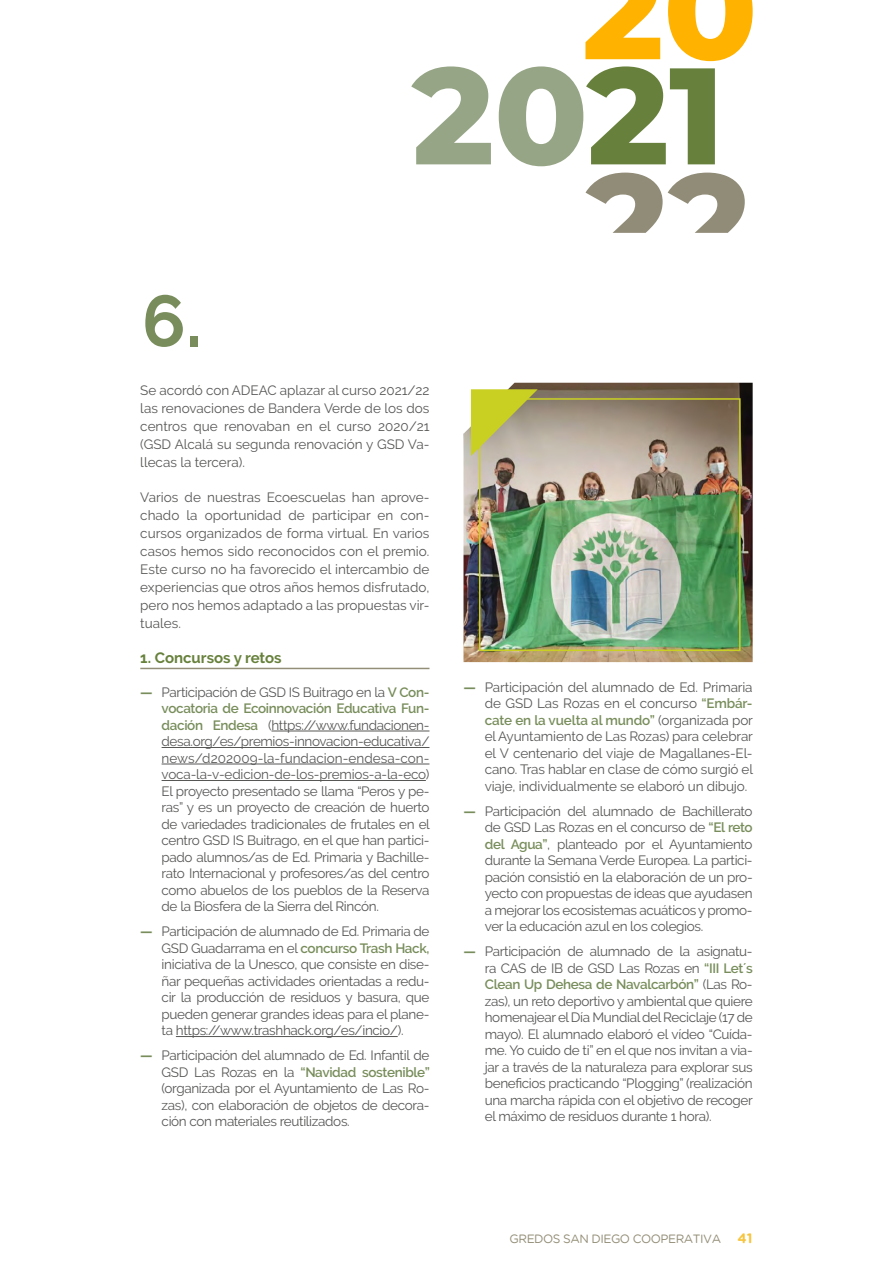
<style>
.page{position:relative;width:893px;height:1263px;background:#fff}
.page>*{position:absolute;margin:0;border:0;box-sizing:border-box;transform-origin:0 0}
.t1{font:700 72px "Raleway";color:#788d5b}
.t2{font:700 15px "Raleway";color:#67813c}
.t3{font:13.5px/16.5px "Raleway";letter-spacing:-.025em;color:#575756;text-align:justify}
.t4{font:12px "Gotham Rounded";letter-spacing:-.04em;color:#938e77}
.s1{font-weight:700;color:#788d5b}
.s2{font-weight:600;color:#788d5b}
.s3{font-weight:700;font-size:13.5px;color:#f7c43d}
</style>
<div class="page">
<svg style="left:411px;top:66px;width:80px;height:98px"></svg>
<svg style="left:499px;top:0;width:254px;height:166px"></svg>
<svg style="left:585px;top:173px;width:160px;height:60px"></svg>
<hr style="left:140px;top:668px;width:289px;height:1px;background:#938e77">
<hr style="left:271px;top:731px;width:158px;height:1px;background:#575756">
<hr style="left:162px;top:747px;width:267px;height:1px;background:#575756">
<hr style="left:162px;top:764px;width:267px;height:1px;background:#575756">
<hr style="left:162px;top:780px;width:264px;height:1px;background:#575756">
<hr style="left:176px;top:1036px;width:222px;height:1px;background:#575756">
<img style="left:463px;top:383px;width:290px;height:279px">
<svg style="left:471px;top:389px;width:67px;height:67px;background:#bcbb62"></svg>
<div style="left:479px;top:398px;width:262px;height:253px;border:2px solid #c9d022"></div>
<h1 class="t1" style="left:142px;top:280px;width:61px">6.</h1>
<p class="t3" style="left:140px;top:382px;width:291px;line-height:18px">Se acordó con ADEAC aplazar al curso 2021/22 las renovaciones de Bandera Verde de los dos centros que renovaban en el curso 2020/21 (GSD Alcalá su segunda renovación y GSD Va&shy;llecas la tercera).</p>
<p class="t3" style="left:140px;top:489px;width:291px;line-height:18px">Varios de nuestras Ecoescuelas han aprove&shy;chado la oportunidad de participar en con&shy;cursos organizados de forma virtual. En varios casos hemos sido reconocidos con el premio.<br>Este curso no ha favorecido el intercambio de experiencias que otros años hemos disfrutado, pero nos hemos adaptado a las propuestas vir&shy;tuales.</p>
<p class="t2" style="left:140px;top:650px;width:143px">1. Concursos y retos</p>
<p class="t3" style="left:162px;top:684px;width:270px;text-indent:-21px"><span class="s1">—</span> Participación de GSD IS Buitrago en la <span class="s2">V Con&shy;vocatoria de Ecoinnovación Educativa Fun&shy;dación Endesa</span> (https://www.fundacionen&shy;desa.org/es/premios-innovacion-educativa/ news/d202009-la-fundacion-endesa-con&shy;voca-la-v-edicion-de-los-premios-a-la-eco)<br>El proyecto presentado se llama “Peros y pe&shy;ras” y es un proyecto de creación de huerto de variedades tradicionales de frutales en el centro GSD IS Buitrago, en el que han partici&shy;pado alumnos/as de Ed. Primaria y Bachille&shy;rato Internacional y profesores/as del centro como abuelos de los pueblos de la Reserva de la Biosfera de la Sierra del Rincón.</p>
<p class="t3" style="left:162px;top:923px;width:269px;text-indent:-21px"><span class="s1">—</span> Participación de alumnado de Ed. Primaria de GSD Guadarrama en el <span class="s2">concurso Trash Hack, </span>iniciativa de la Unesco, que consiste en dise&shy;ñar pequeñas actividades orientadas a redu&shy;cir la producción de residuos y basura, que pueden generar grandes ideas para el plane&shy;ta https://www.trashhack.org/es/incio/).</p>
<p class="t3" style="left:162px;top:1047px;width:270px;text-indent:-21px"><span class="s1">—</span> Participación del alumnado de Ed. Infantil de GSD Las Rozas en la <span class="s2">“Navidad sostenible” </span>(organizada por el Ayuntamiento de Las Ro&shy;zas), con elaboración de objetos de decora&shy;ción con materiales reutilizados.</p>
<p class="t3" style="left:485px;top:679px;width:270px;text-indent:-21px"><span class="s1">—</span> Participación del alumnado de Ed. Primaria de GSD Las Rozas en el concurso <span class="s2">“Embár&shy;cate en la vuelta al mundo”</span> (organizada por el Ayuntamiento de Las Rozas) para celebrar el V centenario del viaje de Magallanes-El&shy;cano. Tras hablar en clase de cómo surgió el viaje, individualmente se elaboró un dibujo.</p>
<p class="t3" style="left:485px;top:803px;width:269px;text-indent:-21px"><span class="s1">—</span> Participación del alumnado de Bachillerato de GSD Las Rozas en el concurso de <span class="s2">“El reto del Agua”</span>, planteado por el Ayuntamiento durante la Semana Verde Europea. La partici&shy;pación consistió en la elaboración de un pro&shy;yecto con propuestas de ideas que ayudasen a mejorar los ecosistemas acuáticos y promo&shy;ver la educación azul en los colegios.</p>
<p class="t3" style="left:485px;top:943px;width:270px;text-indent:-21px"><span class="s1">—</span> Participación de alumnado de la asignatu&shy;ra CAS de IB de GSD Las Rozas en <span class="s2">“III Let´s Clean Up Dehesa de Navalcarbón”</span> (Las Ro&shy;zas), un reto deportivo y ambiental que quiere homenajear el Día Mundial del Reciclaje (17 de mayo). El alumnado elaboró el vídeo “Cuída&shy;me. Yo cuido de ti” en el que nos invitan a via&shy;jar a través de la naturaleza para explorar sus beneficios practicando “Plogging” (realización una marcha rápida con el objetivo de recoger el máximo de residuos durante 1 hora).</p>
<p class="t4" style="left:510px;top:1232px;width:245px">GREDOS SAN DIEGO COOPERATIVA <span class="s3">41</span></p>
</div>
